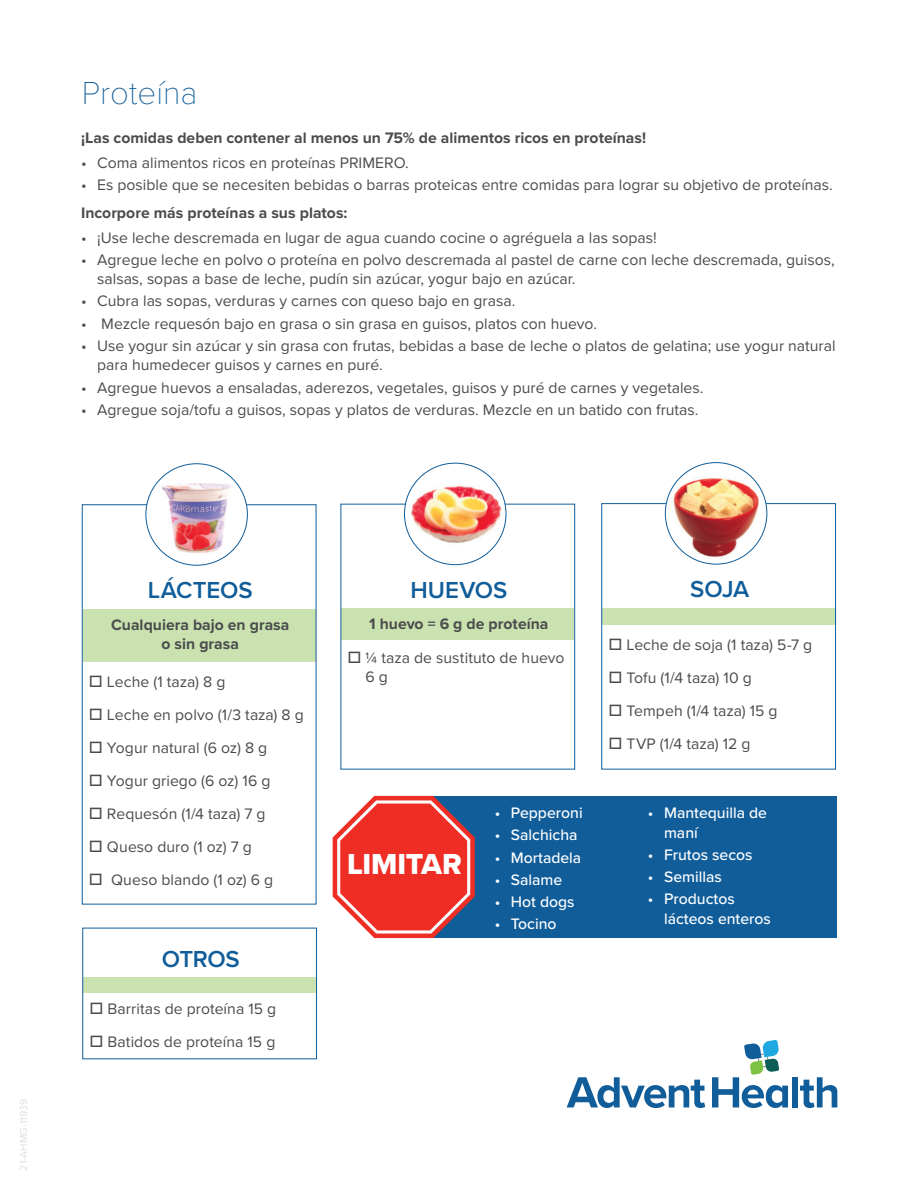
<style>
.page{position:relative;width:918px;height:1188px;background:#fff}
.page>*{position:absolute;margin:0;border:0;box-sizing:border-box;transform-origin:0 0}
.t1{font:100 33px "Proxima Nova T";color:#105d9a}
.t2{font:30px "Proxima Nova Extrabld";letter-spacing:-.01em;color:#fff}
.t3{font:600 24px "Proxima Nova";letter-spacing:-.01em;color:#105d9a}
.t4{font:15.75px/19.5px "Proxima Nova";color:#4b4c4d}
.t5{font:700 15.75px/19.5px "Proxima Nova";color:#4b4c4d;text-align:center}
.t6{font:500 15.75px/19.5px "Proxima Nova";color:#fff}
.t7{font:10.5px "Proxima Nova";color:#dce1e4}
</style>
<div class="page">
<svg style="left:567px;top:1077px;width:138px;height:31px"></svg>
<div style="left:792px;top:1077px;width:6px;height:30px;background:#105d9a"></div>
<svg style="left:800px;top:1077px;width:37px;height:31px"></svg>
<svg style="left:712px;top:1040px;width:76px;height:68px"></svg>
<div style="left:83px;top:609px;width:232px;height:53px;background:#cae2af"></div>
<div style="left:82px;top:504px;width:234px;height:400px;border:1px solid #105d9a"></div>
<div style="left:146px;top:464px;width:101px;height:101px;background:#fff;border-radius:50%"></div>
<img style="left:152px;top:471px;width:82px;height:93px">
<div style="left:342px;top:609px;width:232px;height:31px;background:#cae2af"></div>
<div style="left:340px;top:504px;width:235px;height:266px;border:1px solid #105d9a"></div>
<img style="left:404px;top:473px;width:101px;height:80px">
<div style="left:602px;top:608px;width:233px;height:17px;background:#cae2af"></div>
<div style="left:601px;top:503px;width:235px;height:267px;border:1px solid #105d9a"></div>
<img style="left:665px;top:467px;width:98px;height:97px">
<div style="left:83px;top:978px;width:233px;height:15px;background:#cae2af"></div>
<div style="left:82px;top:928px;width:235px;height:131px;border:1px solid #105d9a"></div>
<div style="left:424px;top:796px;width:413px;height:142px;background:#105d9a"></div>
<svg style="left:333px;top:796px;width:142px;height:142px"></svg>
<h1 class="t1" style="left:82px;top:68px;width:117px">Proteína</h1>
<p class="t5" style="left:81px;top:128px;width:567px">¡Las comidas deben contener al menos un 75% de alimentos ricos en proteínas!</p>
<p class="t4" style="left:81px;top:152px;width:329px">• Coma alimentos ricos en proteínas PRIMERO.</p>
<p class="t4" style="left:81px;top:174px;width:753px">• Es posible que se necesiten bebidas o barras proteicas entre comidas para lograr su objetivo de proteínas.</p>
<p class="t5" style="left:81px;top:202px;width:268px">Incorpore más proteínas a sus platos:</p>
<p class="t4" style="left:81px;top:227px;width:577px">• ¡Use leche descremada en lugar de agua cuando cocine o agréguela a las sopas!</p>
<p class="t4" style="left:97px;top:249px;width:739px;text-indent:-16px">• Agregue leche en polvo o proteína en polvo descremada al pastel de carne con leche descremada, guisos, salsas, sopas a base de leche, pudín sin azúcar, yogur bajo en azúcar.</p>
<p class="t4" style="left:81px;top:291px;width:436px">• Cubra las sopas, verduras y carnes con queso bajo en grasa.</p>
<p class="t4" style="left:81px;top:313px;width:518px">• Mezcle requesón bajo en grasa o sin grasa en guisos, platos con huevo.</p>
<p class="t4" style="left:97px;top:335px;width:740px;text-indent:-16px">• Use yogur sin azúcar y sin grasa con frutas, bebidas a base de leche o platos de gelatina; use yogur natural para humedecer guisos y carnes en puré.</p>
<p class="t4" style="left:81px;top:377px;width:624px">• Agregue huevos a ensaladas, aderezos, vegetales, guisos y puré de carnes y vegetales.</p>
<p class="t4" style="left:81px;top:399px;width:619px">• Agregue soja/tofu a guisos, sopas y platos de verduras. Mezcle en un batido con frutas.</p>
<p class="t7" style="left:16px;top:1171px;width:73px;rotate:-90deg">21-AHMG-11939</p>
<h3 class="t3" style="left:148px;top:572px;width:106px">LÁCTEOS</h3>
<p class="t5" style="left:111px;top:615px;width:180px">Cualquiera bajo en grasa o sin grasa</p>
<p class="t4" style="left:89px;top:672px;width:138px">□ Leche (1 taza) 8 g</p>
<p class="t4" style="left:89px;top:705px;width:216px">□ Leche en polvo (1/3 taza) 8 g</p>
<p class="t4" style="left:89px;top:738px;width:180px">□ Yogur natural (6 oz) 8 g</p>
<p class="t4" style="left:89px;top:771px;width:183px">□ Yogur griego (6 oz) 16 g</p>
<p class="t4" style="left:89px;top:804px;width:178px">□ Requesón (1/4 taza) 7 g</p>
<p class="t4" style="left:89px;top:837px;width:165px">□ Queso duro (1 oz) 7 g</p>
<p class="t4" style="left:89px;top:870px;width:186px">□ Queso blando (1 oz) 6 g</p>
<h3 class="t3" style="left:162px;top:941px;width:79px">OTROS</h3>
<p class="t4" style="left:89px;top:998px;width:188px">□ Barritas de proteína 15 g</p>
<p class="t4" style="left:89px;top:1031px;width:187px">□ Batidos de proteína 15 g</p>
<h3 class="t3" style="left:410px;top:572px;width:99px">HUEVOS</h3>
<p class="t5" style="left:369px;top:614px;width:181px">1 huevo = 6 g de proteína</p>
<p class="t4" style="left:366px;top:647px;width:200px;text-indent:-18px">□ ¼ taza de sustituto de huevo<br>6 g</p>
<h2 class="t2" style="left:347px;top:841px;width:116px">LIMITAR</h2>
<p class="t6" style="left:495px;top:803px;width:90px">• Pepperoni</p>
<p class="t6" style="left:495px;top:825px;width:84px">• Salchicha</p>
<p class="t6" style="left:495px;top:847px;width:88px">• Mortadela</p>
<p class="t6" style="left:495px;top:869px;width:69px">• Salame</p>
<p class="t6" style="left:495px;top:891px;width:81px">• Hot dogs</p>
<p class="t6" style="left:495px;top:914px;width:63px">• Tocino</p>
<h3 class="t3" style="left:690px;top:571px;width:60px">SOJA</h3>
<p class="t4" style="left:608px;top:635px;width:205px">□ Leche de soja (1 taza) 5-7 g</p>
<p class="t4" style="left:608px;top:668px;width:145px">□ Tofu (1/4 taza) 10 g</p>
<p class="t4" style="left:608px;top:701px;width:171px">□ Tempeh (1/4 taza) 15 g</p>
<p class="t4" style="left:608px;top:734px;width:144px">□ TVP (1/4 taza) 12 g</p>
<p class="t6" style="left:664px;top:803px;width:105px;text-indent:-16px">• Mantequilla de maní</p>
<p class="t6" style="left:648px;top:844px;width:106px">• Frutos secos</p>
<p class="t6" style="left:648px;top:867px;width:75px">• Semillas</p>
<p class="t6" style="left:664px;top:889px;width:108px;text-indent:-16px">• Productos lácteos enteros</p>
</div>
